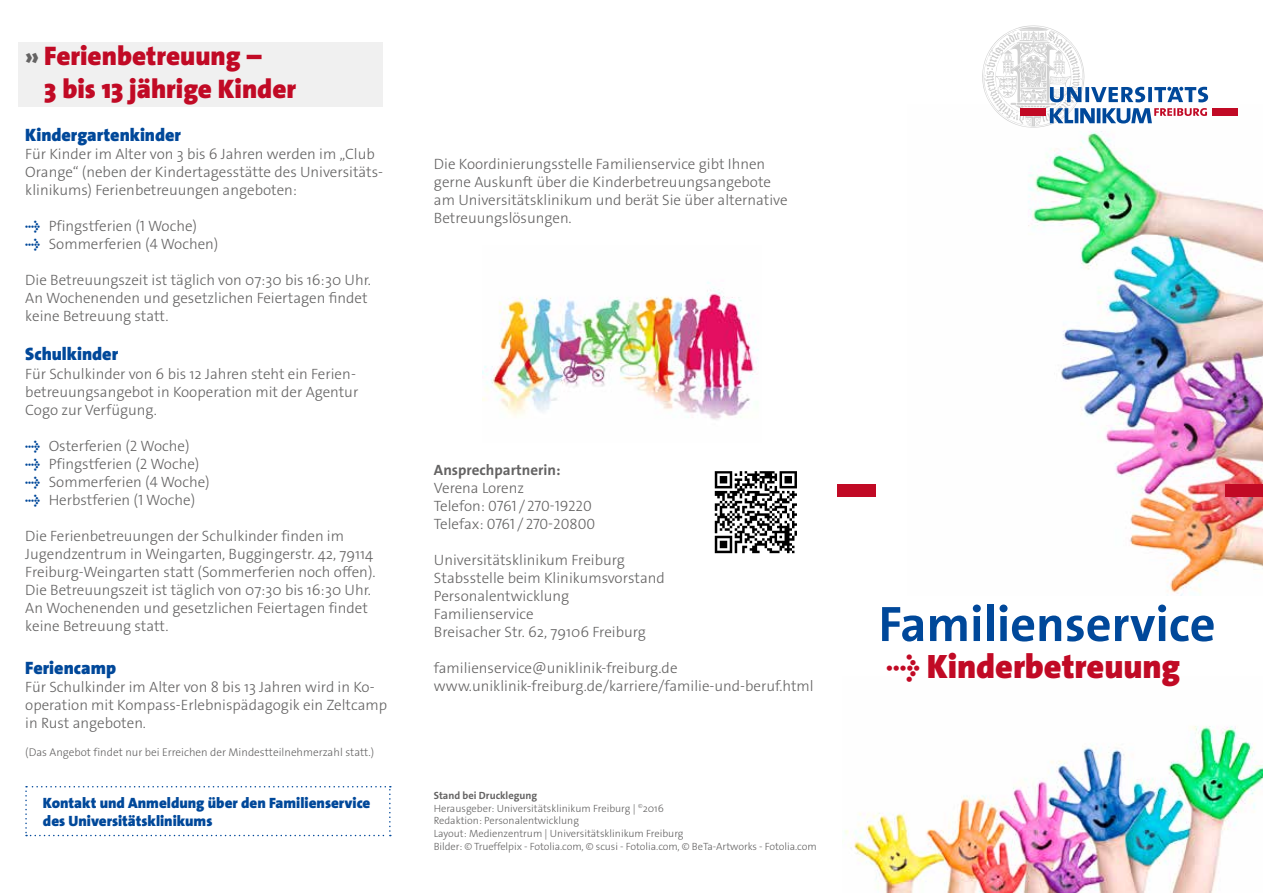
<style>
.page{position:relative;width:1263px;height:893px;background:#fff}
.page>*{position:absolute;margin:0;border:0;box-sizing:border-box;transform-origin:0 0}
.t1{font:700 50.25px "The Sans Os F";color:#00489a}
.t2{font:900 34.05px "The Sans Os F";color:#c10a25}
.t3{font:900 27px/32.4px "The Sans Os F";color:#c10a25}
.t4{font:900 18px "The Sans Os F";color:#00489a}
.t5{font:300 15px/18px "The Sans Os F";color:#646363}
.t6{font:900 15px/18px "The Sans Os F";color:#00489a}
.t7{font:700 15px "The Sans Os F";color:#646363}
.t8{font:300 11.25px "The Sans Os F";color:#646363}
.t9{font:300 10.5px/12.6px "The Sans Os F";color:#646363}
.s1{font-size:24px;color:#646363}
.s2{font-weight:700;color:#00489a}
.s3{font-weight:700}
</style>
<div class="page">
<div style="left:18px;top:42px;width:364px;height:64px;background:#f0f0f0"></div>
<img style="left:1028px;top:108px;width:235px;height:487px">
<img style="left:842px;top:726px;width:421px;height:167px">
<div style="left:1212px;top:108px;width:25px;height:8px;background:#c10a25"></div>
<svg style="left:982px;top:26px;width:226px;height:102px"></svg>
<div style="left:1226px;top:484px;width:37px;height:13px;background:#c10a25"></div>
<div style="left:838px;top:484px;width:38px;height:13px;background:#c10a25"></div>
<img style="left:482px;top:282px;width:277px;height:138px">
<svg style="left:714px;top:471px;width:81px;height:83px"></svg>
<svg style="left:715px;top:471px;width:82px;height:82px"></svg>
<svg style="left:25px;top:786px;width:366px;height:50px"></svg>
<h3 class="t3" style="left:44px;top:40px;width:253px;text-indent:-19px"><span class="s1">»</span> Ferienbetreuung –<br>3 bis 13 jährige Kinder</h3>
<p class="t4" style="left:25px;top:123px;width:157px">Kindergartenkinder</p>
<p class="t5" style="left:25px;top:145px;width:359px">Für Kinder im Alter von 3 bis 6 Jahren werden im „Club<br>Orange“ (neben der Kindertagesstätte des Universitäts&shy;klinikums) Ferienbetreuungen angeboten:</p>
<p class="t5" style="left:25px;top:217px;width:173px"><span class="s2">→</span> Pfingstferien (1 Woche)</p>
<p class="t5" style="left:25px;top:235px;width:195px"><span class="s2">→</span> Sommerferien (4 Wochen)</p>
<p class="t5" style="left:25px;top:271px;width:347px">Die Betreuungszeit ist täglich von 07:30 bis 16:30 Uhr.<br>An Wochenenden und gesetzlichen Feiertagen findet keine Betreuung statt.</p>
<p class="t4" style="left:25px;top:343px;width:94px">Schulkinder</p>
<p class="t5" style="left:25px;top:365px;width:334px">Für Schulkinder von 6 bis 12 Jahren steht ein Ferien&shy;betreuungsangebot in Kooperation mit der Agentur<br>Cogo zur Verfügung.</p>
<p class="t5" style="left:25px;top:437px;width:166px"><span class="s2">→</span> Osterferien (2 Woche)</p>
<p class="t5" style="left:25px;top:455px;width:176px"><span class="s2">→</span> Pfingstferien (2 Woche)</p>
<p class="t5" style="left:25px;top:473px;width:186px"><span class="s2">→</span> Sommerferien (4 Woche)</p>
<p class="t5" style="left:25px;top:491px;width:172px"><span class="s2">→</span> Herbstferien (1 Woche)</p>
<p class="t5" style="left:25px;top:527px;width:352px">Die Ferienbetreuungen der Schulkinder finden im Jugendzentrum in Weingarten, Buggingerstr. 42, 79114<br>Freiburg-Weingarten statt (Sommerferien noch offen).<br>Die Betreuungszeit ist täglich von 07:30 bis 16:30 Uhr.<br>An Wochenenden und gesetzlichen Feiertagen findet keine Betreuung statt.</p>
<p class="t4" style="left:25px;top:656px;width:92px">Feriencamp</p>
<p class="t5" style="left:25px;top:678px;width:363px">Für Schulkinder im Alter von 8 bis 13 Jahren wird in Ko&shy;operation mit Kompass-Erlebnispädagogik ein Zeltcamp in Rust angeboten.</p>
<p class="t8" style="left:25px;top:745px;width:350px">(Das Angebot findet nur bei Erreichen der Mindestteilnehmerzahl statt.)</p>
<p class="t6" style="left:43px;top:794px;width:329px">Kontakt und Anmeldung über den Familienservice des Universitätsklinikums</p>
<p class="t5" style="left:434px;top:155px;width:355px">Die Koordinierungsstelle Familienservice gibt Ihnen gerne Auskunft über die Kinderbetreuungsangebote am Universitätsklinikum und berät Sie über alternative Betreuungslösungen.</p>
<p class="t7" style="left:434px;top:461px;width:128px">Ansprechpartnerin:</p>
<p class="t5" style="left:434px;top:479px;width:163px">Verena Lorenz<br>Telefon: 0761 / 270-19220<br>Telefax: 0761 / 270-20800</p>
<p class="t5" style="left:434px;top:551px;width:232px">Universitätsklinikum Freiburg<br>Stabsstelle beim Klinikumsvorstand<br>Personalentwicklung<br>Familienservice<br>Breisacher Str. 62, 79106 Freiburg</p>
<p class="t5" style="left:434px;top:659px;width:381px">familienservice@uniklinik-freiburg.de www.uniklinik-freiburg.de/karriere/familie-und-beruf.html</p>
<p class="t9" style="left:434px;top:789px;width:384px"><span class="s3">Stand bei Drucklegung<br></span>Herausgeber: Universitätsklinikum Freiburg | <sup>©</sup>2016<br>Redaktion: Personalentwicklung<br>Layout: Medienzentrum | Universitätsklinikum Freiburg<br>Bilder: © Trueffelpix - Fotolia.com, © scusi - Fotolia.com, © BeTa-Artworks - Fotolia.com</p>
<h1 class="t1" style="left:878px;top:592px;width:338px">Familienservice</h1>
<h2 class="t2" style="left:886px;top:645px;width:296px"><span class="s3">→</span> Kinderbetreuung</h2>
</div>
